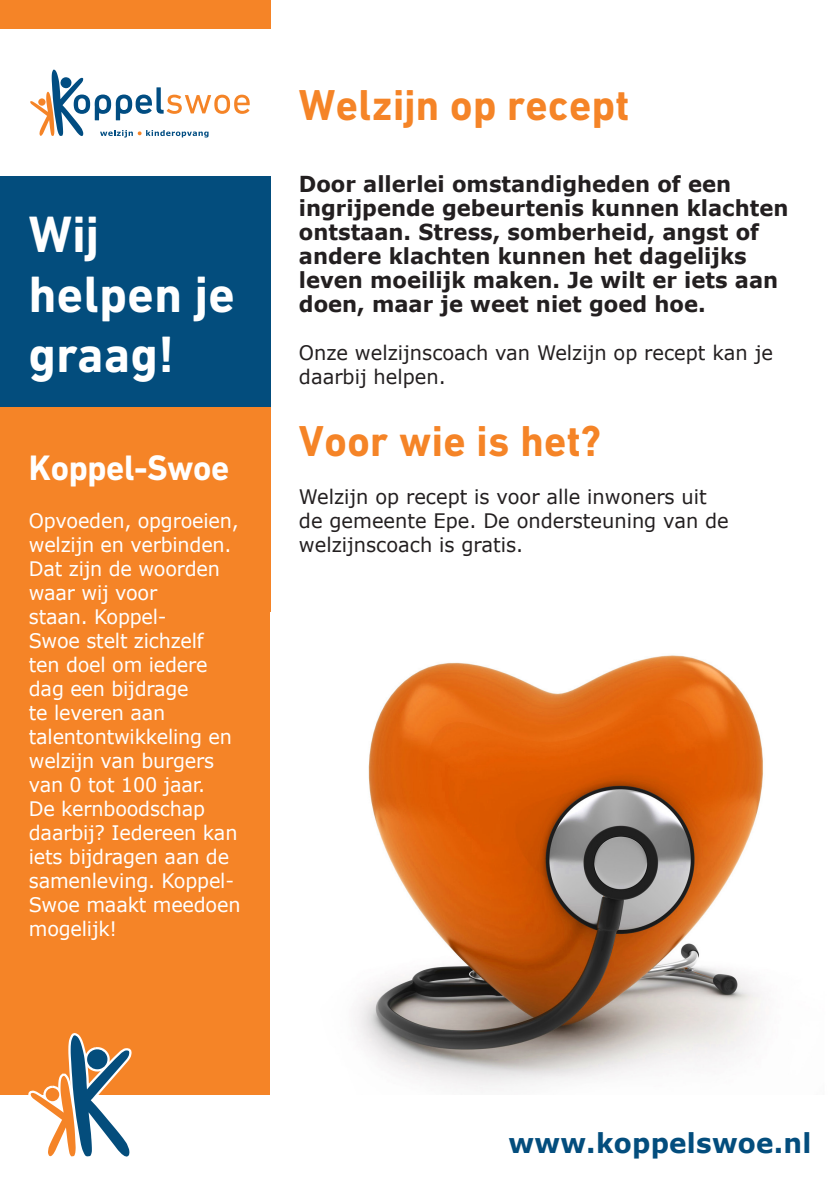
<style>
.page{position:relative;width:840px;height:1191px;background:#fff}
.page>*{position:absolute;margin:0;border:0;box-sizing:border-box;transform-origin:0 0}
.t1{font:700 52px/60px "DIN Next W1 G";letter-spacing:.01em;color:#fff;scale:.96 1}
.Body{font:700 44px "DIN Next W1 G";letter-spacing:.01em;color:#f58427;scale:.96 1}
.Body-2{font:700 36px "DIN Next W1 G";letter-spacing:-.01em;color:#fff;scale:.96 1}
.t2{font:700 27.2px "Verdana";letter-spacing:.01em;color:#034d7d;scale:.96 1}
.Body-3{font:700 22px/24px "Verdana";color:#231f20;scale:.96 1}
.Body-4{font:20px/24px "Verdana";letter-spacing:-.01em;color:#fff;scale:.96 1}
.Body-5{font:20px/24px "Verdana";color:#231f20}
</style>
<div class="page">
<div style="left:0;top:407px;width:270px;height:687px;background:#f58427"></div>
<div style="left:0;top:0;width:270px;height:28px;background:#f58427"></div>
<svg style="left:30px;top:70px;width:219px;height:67px"></svg>
<div style="left:0;top:177px;width:270px;height:230px;background:#034d7d"></div>
<svg style="left:28px;top:1033px;width:104px;height:124px"></svg>
<img style="left:355px;top:655px;width:408px;height:435px">
<p class="t1" style="left:29px;top:204px;width:216px">Wij helpen je graag!</p>
<p class="Body-2" style="left:29px;top:447px;width:210px">Koppel-Swoe</p>
<p class="Body-4" style="left:29px;top:509px;width:222px">Opvoeden, opgroeien, welzijn en verbinden.<br>Dat zijn de woorden waar wij voor<br>staan. Koppel-<br>Swoe stelt zichzelf<br>ten doel om iedere dag een bijdrage<br>te leveren aan talentontwikkeling en welzijn van burgers van 0 tot 100 jaar.<br>De kernboodschap daarbij? Iedereen kan iets bijdragen aan de samenleving. Koppel-<br>Swoe maakt meedoen mogelijk!</p>
<p class="Body" style="left:299px;top:79px;width:345px">Welzijn op recept</p>
<p class="Body-3" style="left:299px;top:172px;width:511px">Door allerlei omstandigheden of een ingrijpende gebeurtenis kunnen klachten ontstaan. Stress, somberheid, angst of andere klachten kunnen het dagelijks leven moeilijk maken. Je wilt er iets aan doen, maar je weet niet goed hoe.</p>
<p class="Body-5" style="left:299px;top:341px;width:475px">Onze welzijnscoach van Welzijn op recept kan je daarbij helpen.</p>
<p class="Body" style="left:299px;top:415px;width:316px">Voor wie is het?</p>
<p class="Body-5" style="left:299px;top:485px;width:431px">Welzijn op recept is voor alle inwoners uit de gemeente Epe. De ondersteuning van de welzijnscoach is gratis.</p>
<p class="t2" style="left:508px;top:1123px;width:317px">www.koppelswoe.nl</p>
</div>
